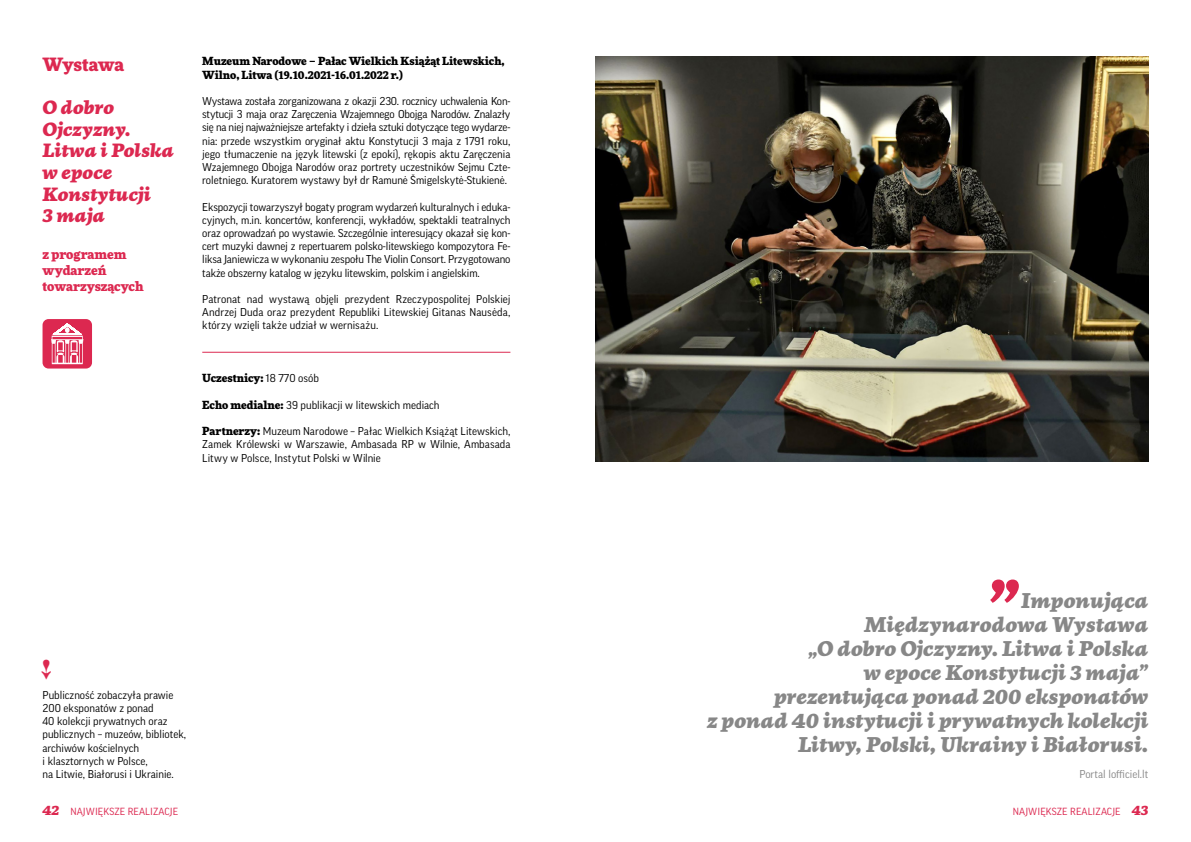
<style>
.page{position:relative;width:1191px;height:842px;background:#fff}
.page>*{position:absolute;margin:0;border:0;box-sizing:border-box;transform-origin:0 0}
.t1{font:italic 900 expanded 67.5px "More Pro";color:#dc2850}
.t2{font:italic 900 expanded 20px/24px "More Pro";color:#878787;text-align:right}
.t3{font:italic 900 expanded 18px/21.6px "More Pro";color:#dc2850}
.t4{font:900 18px "More Pro";letter-spacing:-.005em;color:#dc2850}
.t5{font:900 13px/15.6px "More Pro";color:#dc2850}
.t6{font:11px/13.2px "Good Pro";color:#000;text-align:justify}
.t7{font:900 11px/13.2px "More Pro";color:#000}
.t8{font:11px "Good Pro";color:#878787}
.t9{font:10px "Good Pro";letter-spacing:.01em;color:#dc2850}
.s1{font-family:"Good Pro";font-weight:400}
.s2{font-family:"More Pro";font-weight:900}
.s3{font-family:"More Pro";font-weight:900;font-style:italic;font-stretch:expanded;font-size:13px}
</style>
<div class="page">
<hr style="left:202px;top:352px;width:308px;height:1px;background:#dc2850">
<img style="left:595px;top:57px;width:553px;height:404px">
<div style="left:43px;top:319px;width:49px;height:50px;background:#dc2850;border-radius:6px"></div>
<svg style="left:51px;top:323px;width:32px;height:41px"></svg>
<h3 class="t4" style="left:43px;top:50px;width:83px">Wystawa</h3>
<h3 class="t3" style="left:43px;top:95px;width:133px">O dobro<br>Ojczyzny.<br>Litwa i Polska w epoce<br>Konstytucji<br>3 maja</h3>
<p class="t5" style="left:43px;top:246px;width:102px">z programem wydarzeń towarzyszących</p>
<p class="t7" style="left:202px;top:54px;width:304px">Muzeum Narodowe – Pałac Wielkich Książąt Litewskich,<br>Wilno, Litwa (19.10.2021-16.01.2022 r.)</p>
<p class="t6" style="left:202px;top:94px;width:310px">Wystawa została zorganizowana z okazji 230. rocznicy uchwalenia Kon&shy;stytucji 3 maja oraz Zaręczenia Wzajemnego Obojga Narodów. Znalazły się na niej najważniejsze artefakty i dzieła sztuki dotyczące tego wydarze&shy;nia: przede wszystkim oryginał aktu Konstytucji 3 maja z 1791 roku, jego tłumaczenie na język litewski (z epoki), rękopis aktu Zaręczenia Wzajemnego Obojga Narodów oraz portrety uczestników Sejmu Czte&shy;roletniego. Kuratorem wystawy był dr Ramunė Šmigelskytė-Stukienė.</p>
<p class="t6" style="left:202px;top:200px;width:310px">Ekspozycji towarzyszył bogaty program wydarzeń kulturalnych i eduka&shy;cyjnych, m.in. koncertów, konferencji, wykładów, spektakli teatralnych oraz oprowadzań po wystawie. Szczególnie interesujący okazał się kon&shy;cert muzyki dawnej z repertuarem polsko-litewskiego kompozytora Fe&shy;liksa Janiewicza w wykonaniu zespołu The Violin Consort. Przygotowano także obszerny katalog w języku litewskim, polskim i angielskim.</p>
<p class="t6" style="left:202px;top:292px;width:310px">Patronat nad wystawą objęli prezydent Rzeczypospolitej Polskiej Andrzej Duda oraz prezydent Republiki Litewskiej Gitanas Nausėda, którzy wzięli także udział w wernisażu.</p>
<p class="t7" style="left:202px;top:371px;width:118px">Uczestnicy: <span class="s1">18 770 osób</span></p>
<p class="t6" style="left:202px;top:398px;width:239px"><span class="s2">Echo medialne:</span> 39 publikacji w litewskich mediach</p>
<p class="t6" style="left:202px;top:424px;width:310px"><span class="s2">Partnerzy:</span> Muzeum Narodowe – Pałac Wielkich Książąt Litewskich, Zamek Królewski w Warszawie, Ambasada RP w Wilnie, Ambasada Litwy w Polsce, Instytut Polski w Wilnie</p>
<p class="t6" style="left:43px;top:688px;width:145px;text-align:left">Publiczność zobaczyła prawie<br>200 eksponatów z ponad<br>40 kolekcji prywatnych oraz publicznych – muzeów, bibliotek, archiwów kościelnych<br>i klasztornych w Polsce,<br>na Litwie, Białorusi i Ukrainie.</p>
<h1 class="t1" style="left:990px;top:514px;width:34px">„</h1>
<h2 class="t2" style="left:707px;top:586px;width:443px">Imponująca<br>Międzynarodowa Wystawa<br>„O dobro Ojczyzny. Litwa i Polska<br>w epoce Konstytucji 3 maja”<br>prezentująca ponad 200 eksponatów<br>z ponad 40 instytucji i prywatnych kolekcji<br>Litwy, Polski, Ukrainy i Białorusi.</h2>
<p class="t8" style="left:1079px;top:768px;width:70px">Portal lofficiel.lt</p>
<p class="t9" style="left:43px;top:806px;width:137px"><span class="s3">42</span> NAJWIĘKSZE REALIZACJE</p>
<p class="t9" style="left:1012px;top:806px;width:137px">NAJWIĘKSZE REALIZACJE <span class="s3">43</span></p>
</div>
